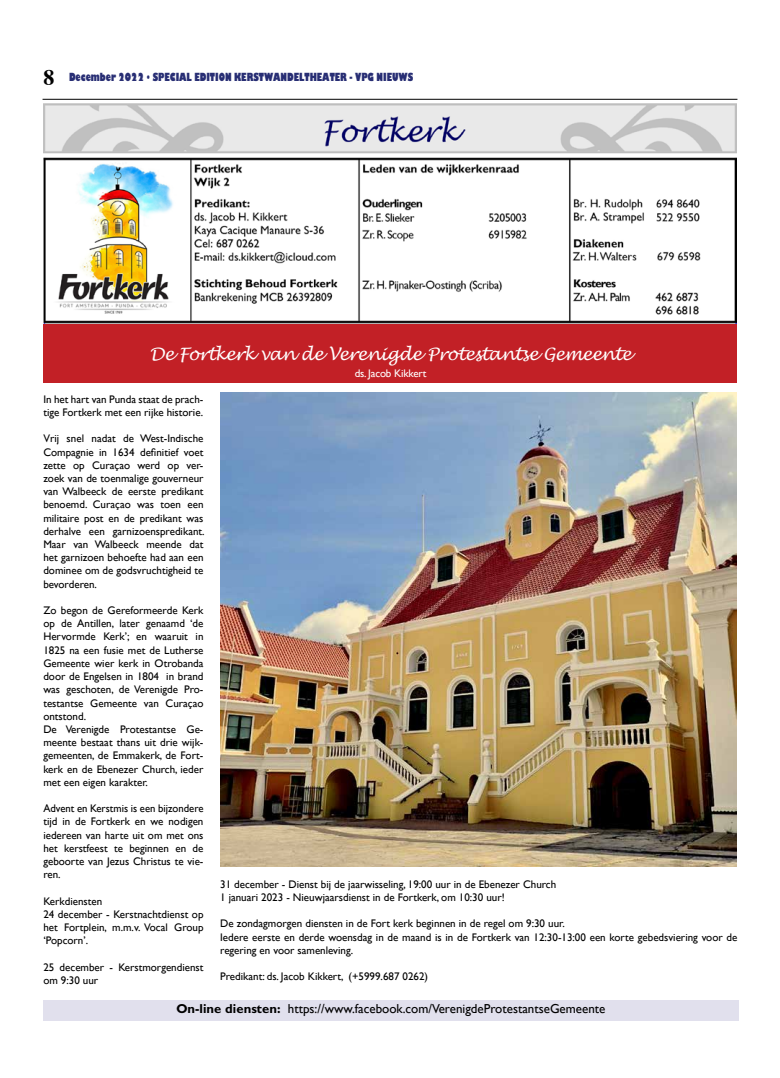
<style>
.page{position:relative;width:780px;height:1078px;background:#fff}
.page>*{position:absolute;margin:0;border:0;box-sizing:border-box;transform-origin:0 0}
.t1{font:17px "Lucida Handwriting Std";letter-spacing:-.025em;color:#fff}
.t2{font:13px "Gill Sans";color:#000}
.t3{font:11px/13.2px "Gill Sans";color:#000}
.t4{font:11px "Gill Sans MT Ult Bd Cn";color:#282e74}
.t5{font:11px "Gill Sans";letter-spacing:-.015em;color:#fff}
.s1{font-family:"Times";font-weight:700;font-size:22px;color:#000}
.s2{font-weight:700}
</style>
<div class="page">
<hr style="left:43px;top:99px;width:694px;height:1px;background:#000">
<img style="left:43px;top:104px;width:693px;height:219px">
<div style="left:43px;top:325px;width:693px;height:58px;background:#c22026"></div>
<img style="left:220px;top:392px;width:516px;height:474px">
<div style="left:43px;top:999px;width:695px;height:21px;background:#e1e0ed"></div>
<p class="t4" style="left:43px;top:70px;width:371px"><span class="s1">8</span> December 2022 • SPECIAL EDITION KERSTWANDELTHEATER - VPG NIEUWS</p>
<h1 class="t1" style="left:150px;top:343px;width:483px">De Fortkerk van de Verenigde Protestantse Gemeente</h1>
<p class="t5" style="left:354px;top:367px;width:73px">ds. Jacob Kikkert</p>
<p class="t3" style="left:43px;top:392px;width:162px">In het hart van Punda staat de prach&shy;tige Fortkerk met een rijke historie.</p>
<p class="t3" style="left:43px;top:432px;width:163px;text-align:justify">Vrij snel nadat de West-Indische Compagnie in 1634 definitief voet zette op Curaçao werd op ver&shy;zoek van de toenmalige gouverneur van Walbeeck de eerste predikant benoemd. Curaçao was toen een militaire post en de predikant was derhalve een garnizoenspredikant.<br>Maar van Walbeeck meende dat het garnizoen behoefte had aan een dominee om de godsvruchtigheid te bevorderen.</p>
<p class="t3" style="left:43px;top:603px;width:162px">Zo begon de Gereformeerde Kerk op de Antillen, later genaamd ‘de<br>Hervormde Kerk’; en waaruit in<br>1825 na een fusie met de Lutherse<br>Gemeente wier kerk in Otrobanda door de Engelsen in 1804 in brand was geschoten, de Verenigde Pro&shy;testantse Gemeente van Curaçao ontstond.<br>De Verenigde Protestantse Ge&shy;meente bestaat thans uit drie wijk&shy;gemeenten, de Emmakerk, de Fort&shy;kerk en de Ebenezer Church, ieder met een eigen karakter.</p>
<p class="t3" style="left:43px;top:801px;width:162px;text-align:justify">Advent en Kerstmis is een bijzondere tijd in de Fortkerk en we nodigen iedereen van harte uit om met ons het kerstfeest te beginnen en de geboorte van Jezus Christus te vie&shy;ren.</p>
<p class="t3" style="left:43px;top:894px;width:162px">Kerkdiensten<br>24 december - Kerstnachtdienst op het Fortplein, m.m.v. Vocal Group ‘Popcorn’.</p>
<p class="t3" style="left:43px;top:960px;width:162px">25 december - Kerstmorgendienst om 9:30 uur</p>
<p class="t3" style="left:220px;top:877px;width:337px">31 december - Dienst bij de jaarwisseling, 19:00 uur in de Ebenezer Church<br>1 januari 2023 - Nieuwjaarsdienst in de Fortkerk, om 10:30 uur!</p>
<p class="t3" style="left:220px;top:917px;width:518px">De zondagmorgen diensten in de Fort kerk beginnen in de regel om 9:30 uur.<br>Iedere eerste en derde woensdag in de maand is in de Fortkerk van 12:30-13:00 een korte gebedsviering voor de regering en voor samenleving.</p>
<p class="t3" style="left:220px;top:969px;width:209px">Predikant: ds. Jacob Kikkert, (+5999.687 0262)</p>
<p class="t2" style="left:176px;top:1000px;width:430px"><span class="s2">On-line diensten:</span> https://www.facebook.com/VerenigdeProtestantseGemeente</p>
</div>
